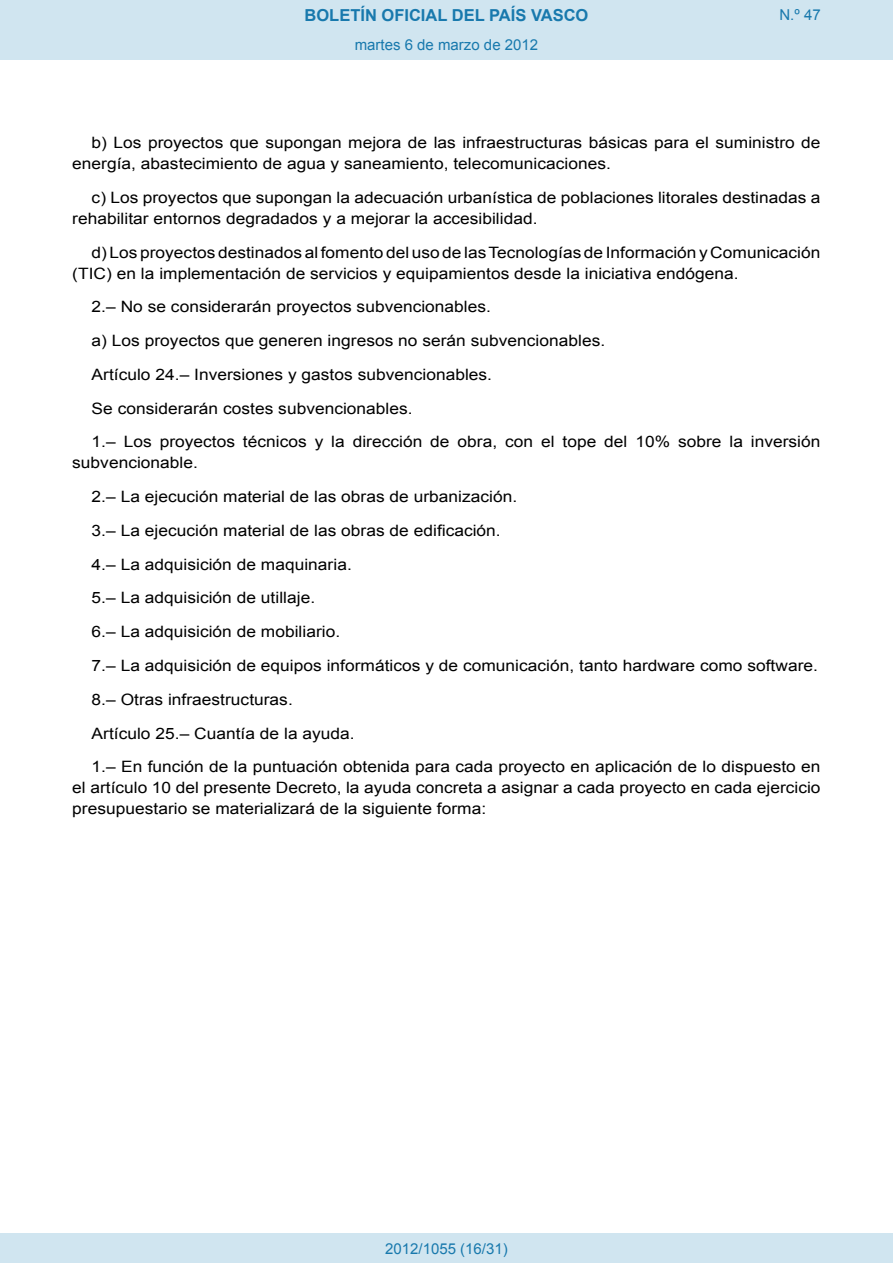
<style>
.page{position:relative;width:893px;height:1263px;background:#fff}
.page>*{position:absolute;margin:0;border:0;box-sizing:border-box;transform-origin:0 0}
.t1{font:700 16.5px "Arial";color:#1879ad}
.BOPVDetalle{font:15.6px/21px "Arial";color:#000;scale:1.11 1}
.Paginacion_Centro{font:15px "Arial";color:#1879ad}
</style>
<div class="page">
<div style="left:0;top:0;width:893px;height:60px;background:#d0e5f0"></div>
<div style="left:0;top:1233px;width:893px;height:30px;background:#d0e5f0"></div>
<p class="t1" style="left:305px;top:4px;width:285px">BOLETÍN OFICIAL DEL PAÍS VASCO</p>
<p class="Paginacion_Centro" style="left:355px;top:35px;width:185px">martes 6 de marzo de 2012</p>
<p class="Paginacion_Centro" style="left:779px;top:5px;width:43px">N.º 47</p>
<p class="BOPVDetalle" style="left:72px;top:132px;width:676px;text-indent:19px">b) Los proyectos que supongan mejora de las infraestructuras básicas para el suministro de energía, abastecimiento de agua y saneamiento, telecomunicaciones.</p>
<p class="BOPVDetalle" style="left:72px;top:187px;width:676px;text-indent:19px">c) Los proyectos que supongan la adecuación urbanística de poblaciones litorales destinadas a rehabilitar entornos degradados y a mejorar la accesibilidad.</p>
<p class="BOPVDetalle" style="left:72px;top:242px;width:675px;text-indent:19px">d) Los proyectos destinados al fomento del uso de las Tecnologías de Información y Comunicación (TIC) en la implementación de servicios y equipamientos desde la iniciativa endógena.</p>
<p class="BOPVDetalle" style="left:92px;top:297px;width:361px">2.– No se considerarán proyectos subvencionables.</p>
<p class="BOPVDetalle" style="left:92px;top:330px;width:464px">a) Los proyectos que generen ingresos no serán subvencionables.</p>
<p class="BOPVDetalle" style="left:92px;top:364px;width:362px">Artículo 24.– Inversiones y gastos subvencionables.</p>
<p class="BOPVDetalle" style="left:92px;top:398px;width:291px">Se considerarán costes subvencionables.</p>
<p class="BOPVDetalle" style="left:72px;top:432px;width:676px;text-indent:19px">1.– Los proyectos técnicos y la dirección de obra, con el tope del 10% sobre la inversión subvencionable.</p>
<p class="BOPVDetalle" style="left:92px;top:486px;width:385px">2.– La ejecución material de las obras de urbanización.</p>
<p class="BOPVDetalle" style="left:92px;top:520px;width:370px">3.– La ejecución material de las obras de edificación.</p>
<p class="BOPVDetalle" style="left:92px;top:554px;width:236px">4.– La adquisición de maquinaria.</p>
<p class="BOPVDetalle" style="left:92px;top:588px;width:203px">5.– La adquisición de utillaje.</p>
<p class="BOPVDetalle" style="left:92px;top:621px;width:225px">6.– La adquisición de mobiliario.</p>
<p class="BOPVDetalle" style="left:92px;top:655px;width:656px">7.– La adquisición de equipos informáticos y de comunicación, tanto hardware como software.</p>
<p class="BOPVDetalle" style="left:92px;top:689px;width:183px">8.– Otras infraestructuras.</p>
<p class="BOPVDetalle" style="left:92px;top:723px;width:239px">Artículo 25.– Cuantía de la ayuda.</p>
<p class="BOPVDetalle" style="left:72px;top:756px;width:676px;text-align:justify;text-indent:19px">1.– En función de la puntuación obtenida para cada proyecto en aplicación de lo dispuesto en el artículo 10 del presente Decreto, la ayuda concreta a asignar a cada proyecto en cada ejercicio presupuestario se materializará de la siguiente forma:</p>
<p class="Paginacion_Centro" style="left:385px;top:1238px;width:124px">2012/1055 (16/31)</p>
</div>
